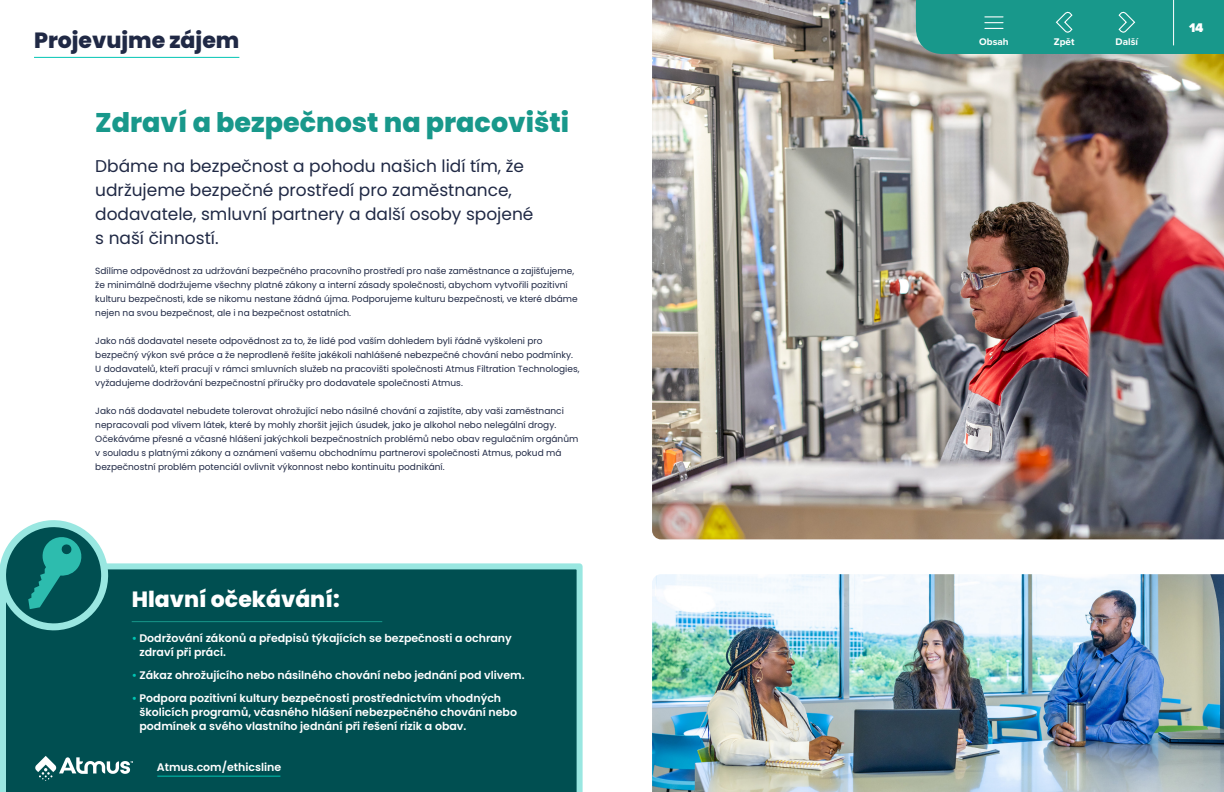
<style>
.page{position:relative;width:1224px;height:792px;background:#fff}
.page>*{position:absolute;margin:0;border:0;box-sizing:border-box;transform-origin:0 0}
.t1{font:800 27px "Poppins";color:#18988b}
.t2{font:800 22px "Poppins";color:#fff}
.t3{font:800 22px "Poppins";color:#202945}
.t4{font:17px/24px "Poppins";color:#202945}
.t5{font:900 13px "Proxima Nova";color:#fff}
.t6{font:600 11px/14px "Poppins";color:#fff}
.t7{font:700 10px "Proxima Nova";color:#fff}
.t8{font:9px/14px "Poppins";color:#202945}
.s1{color:#00c4b3}
</style>
<div class="page">
<img style="left:652px;top:0;width:572px;height:539px">
<img style="left:652px;top:574px;width:572px;height:218px">
<hr style="left:34px;top:57px;width:205px;height:1px;background:#00c4b3">
<div style="left:0;top:563px;width:583px;height:229px;background:#004f51"></div>
<svg style="left:0;top:520px;width:110px;height:114px;background:#3f8e8c"></svg>
<hr style="left:132px;top:621px;width:250px;height:1px;background:#18988b">
<hr style="left:157px;top:776px;width:123px;height:1px;background:#00c4b3">
<svg style="left:35px;top:756px;width:97px;height:25px"></svg>
<div style="left:916px;top:0;width:308px;height:54px;background:#18988b"></div>
<h2 class="t3" style="left:34px;top:27px;width:207px">Projevujme zájem</h2>
<h1 class="t1" style="left:95px;top:107px;width:475px">Zdraví a bezpečnost na pracovišti</h1>
<h3 class="t4" style="left:95px;top:154px;width:440px">Dbáme na bezpečnost a pohodu našich lidí tím, že udržujeme bezpečné prostředí pro zaměstnance, dodavatele, smluvní partnery a další osoby spojené s naší činností.</h3>
<p class="t8" style="left:95px;top:264px;width:484px">Sdílíme odpovědnost za udržování bezpečného pracovního prostředí pro naše zaměstnance a zajišťujeme, že minimálně dodržujeme všechny platné zákony a interní zásady společnosti, abychom vytvořili pozitivní kulturu bezpečnosti, kde se nikomu nestane žádná újma. Podporujeme kulturu bezpečnosti, ve které dbáme nejen na svou bezpečnost, ale i na bezpečnost ostatních.</p>
<p class="t8" style="left:95px;top:334px;width:486px">Jako náš dodavatel nesete odpovědnost za to, že lidé pod vaším dohledem byli řádně vyškoleni pro bezpečný výkon své práce a že neprodleně řešíte jakékoli nahlášené nebezpečné chování nebo podmínky.<br>U dodavatelů, kteří pracují v rámci smluvních služeb na pracovišti společnosti Atmus Filtration Technologies, vyžadujeme dodržování bezpečnostní příručky pro dodavatele společnosti Atmus.</p>
<p class="t8" style="left:95px;top:404px;width:485px">Jako náš dodavatel nebudete tolerovat ohrožující nebo násilné chování a zajistíte, aby vaši zaměstnanci nepracovali pod vlivem látek, které by mohly zhoršit jejich úsudek, jako je alkohol nebo nelegální drogy.<br>Očekáváme přesné a včasné hlášení jakýchkoli bezpečnostních problémů nebo obav regulačním orgánům v souladu s platnými zákony a oznámení vašemu obchodnímu partnerovi společnosti Atmus, pokud má bezpečnostní problém potenciál ovlivnit výkonnost nebo kontinuitu podnikání.</p>
<h2 class="t2" style="left:132px;top:587px;width:209px">Hlavní očekávání:</h2>
<p class="t6" style="left:139px;top:631px;width:374px;text-indent:-8px"><span class="s1">•</span> Dodržování zákonů a předpisů týkajících se bezpečnosti a ochrany zdraví při práci.</p>
<p class="t6" style="left:132px;top:668px;width:394px"><span class="s1">•</span> Zákaz ohrožujícího nebo násilného chování nebo jednání pod vlivem.</p>
<p class="t6" style="left:139px;top:691px;width:379px;text-indent:-8px"><span class="s1">•</span> Podpora pozitivní kultury bezpečnosti prostřednictvím vhodných školicích programů, včasného hlášení nebezpečného chování nebo podmínek a svého vlastního jednání při řešení rizik a obav.</p>
<p class="t6" style="left:157px;top:760px;width:126px">Atmus.com/ethicsline</p>
<p class="t7" style="left:979px;top:35px;width:31px">Obsah</p>
<p class="t7" style="left:1054px;top:35px;width:22px">Zpět</p>
<p class="t7" style="left:1116px;top:35px;width:24px">Další</p>
<h3 class="t5" style="left:1189px;top:18px;width:16px">14</h3>
</div>
